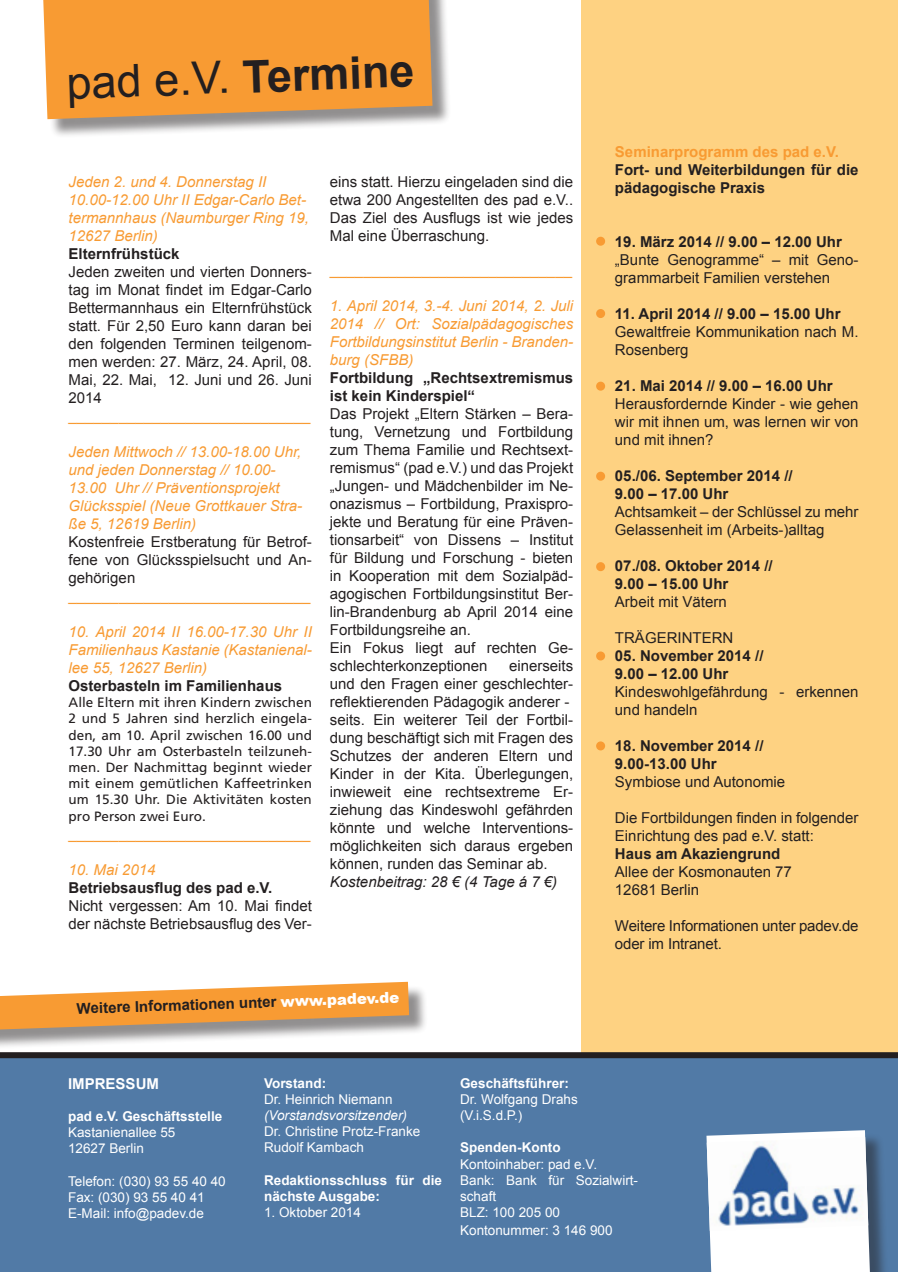
<style>
.page{position:relative;width:898px;height:1272px;background:#fff}
.page>*{position:absolute;margin:0;border:0;box-sizing:border-box;transform-origin:0 0}
.t1{font:45px "Arial";color:#231f20}
.t2{font:15px/18px "Arial";color:#231f20}
.t3{font:italic 15px/18px "Arial";color:#f89b33}
.t4{font:700 15px/18px "Arial";color:#231f20}
.t5{font:15px "Arial";color:#f89b33}
.t6{font:italic 15px "Arial";color:#231f20}
.t7{font:700 15px "Arial";color:#f89b33}
.t8{font:700 15px "Arial";color:#fff}
.t9{font:13.5px/16.2px "Arial";color:#fff}
.t10{font:13.5px/16.2px "Frutiger";color:#231f20;text-align:justify}
.t11{font:700 13.5px/16.2px "Arial";color:#fff}
.t12{font:italic 13.5px "Arial";color:#fff}
.s1{font-weight:700}
.s2{font-weight:900;color:#fff}
</style>
<div class="page">
<div style="left:581px;top:0;width:316px;height:1069px;background:#fed282"></div>
<div style="left:44px;top:0;width:407px;height:138px;background:#231f20;opacity:.5"></div>
<div style="left:43px;top:0;width:389px;height:119px;background:#f89b33"></div>
<div style="left:0;top:1052px;width:897px;height:219px;background:#517aa6"></div>
<div style="left:709px;top:1132px;width:182px;height:139px;background:#231f20;opacity:.5"></div>
<svg style="left:706px;top:1130px;width:163px;height:141px"></svg>
<img style="left:706px;top:1137px;width:161px;height:93px">
<div style="left:0;top:984px;width:427px;height:65px;background:#231f20;opacity:.5"></div>
<svg style="left:0;top:981px;width:409px;height:48px"></svg>
<div style="left:596px;top:237px;width:9px;height:9px;background:#f89b33;border-radius:50%"></div>
<div style="left:596px;top:309px;width:9px;height:9px;background:#f89b33;border-radius:50%"></div>
<div style="left:596px;top:381px;width:9px;height:9px;background:#f89b33;border-radius:50%"></div>
<div style="left:596px;top:471px;width:9px;height:9px;background:#f89b33;border-radius:50%"></div>
<div style="left:596px;top:562px;width:9px;height:9px;background:#f89b33;border-radius:50%"></div>
<div style="left:596px;top:651px;width:9px;height:9px;background:#f89b33;border-radius:50%"></div>
<div style="left:596px;top:741px;width:9px;height:9px;background:#f89b33;border-radius:50%"></div>
<h1 class="t1" style="left:65px;top:53px;width:349px;rotate:-2deg">pad e.V. <span class="s1">Termine</span></h1>
<p class="t3" style="left:69px;top:173px;width:242px">Jeden 2. und 4. Donnerstag II<br>10.00-12.00 Uhr II Edgar-Carlo Bet&shy;termannhaus (Naumburger Ring 19,<br>12627 Berlin)</p>
<p class="t4" style="left:69px;top:245px;width:112px">Elternfrühstück</p>
<p class="t2" style="left:69px;top:263px;width:245px;text-align:justify">Jeden zweiten und vierten Donners&shy;tag im Monat findet im Edgar-Carlo Bettermannhaus ein Elternfrühstück statt. Für 2,50 Euro kann daran bei den folgenden Terminen teilgenom&shy;men werden: 27. März, 24. April, 08.<br>Mai, 22. Mai, 12. Juni und 26. Juni 2014</p>
<p class="t5" style="left:69px;top:406px;width:243px">_____________________________</p>
<p class="t3" style="left:69px;top:443px;width:235px">Jeden Mittwoch // 13.00-18.00 Uhr, und jeden Donnerstag // 10.00-<br>13.00 Uhr // Präventionsprojekt<br>Glücksspiel (Neue Grottkauer Stra&shy;ße 5, 12619 Berlin)</p>
<p class="t2" style="left:69px;top:533px;width:245px;text-align:justify">Kostenfreie Erstberatung für Betrof&shy;fene von Glücksspielsucht und An&shy;gehörigen</p>
<p class="t5" style="left:69px;top:586px;width:243px">_____________________________</p>
<p class="t3" style="left:69px;top:623px;width:245px;text-align:justify">10. April 2014 II 16.00-17.30 Uhr II Familienhaus Kastanie (Kastanienal&shy;lee 55, 12627 Berlin)</p>
<p class="t4" style="left:69px;top:677px;width:215px">Osterbasteln im Familienhaus</p>
<p class="t10" style="left:69px;top:694px;width:245px">Alle Eltern mit ihren Kindern zwischen 2 und 5 Jahren sind herzlich eingela&shy;den, am 10. April zwischen 16.00 und 17.30 Uhr am Osterbasteln teilzuneh&shy;men. Der Nachmittag beginnt wieder mit einem gemütlichen Kaffeetrinken um 15.30 Uhr. Die Aktivitäten kosten pro Person zwei Euro.</p>
<p class="t5" style="left:69px;top:823px;width:243px">_____________________________</p>
<p class="t3" style="left:69px;top:860px;width:88px">10. Mai 2014</p>
<p class="t4" style="left:69px;top:878px;width:205px">Betriebsausflug des pad e.V.</p>
<p class="t2" style="left:69px;top:896px;width:245px">Nicht vergessen: Am 10. Mai findet der nächste Betriebsausflug des Ver-</p>
<p class="t2" style="left:330px;top:173px;width:245px;text-align:justify">eins statt. Hierzu eingeladen sind die etwa 200 Angestellten des pad e.V..<br>Das Ziel des Ausflugs ist wie jedes Mal eine Überraschung.</p>
<p class="t5" style="left:330px;top:260px;width:243px">_____________________________</p>
<p class="t3" style="left:330px;top:297px;width:245px;text-align:justify">1. April 2014, 3.-4. Juni 2014, 2. Juli 2014 // Ort: Sozialpädagogisches Fortbildungsinstitut Berlin - Branden&shy;burg (SFBB)</p>
<p class="t4" style="left:330px;top:369px;width:245px">Fortbildung „Rechtsextremismus ist kein Kinderspiel“</p>
<p class="t2" style="left:330px;top:405px;width:245px">Das Projekt „Eltern Stärken – Bera&shy;tung, Vernetzung und Fortbildung zum Thema Familie und Rechtsext&shy;remismus“ (pad e.V.) und das Projekt „Jungen- und Mädchenbilder im Ne&shy;onazismus – Fortbildung, Praxispro&shy;jekte und Beratung für eine Präven&shy;tionsarbeit“ von Dissens – Institut für Bildung und Forschung - bieten in Kooperation mit dem Sozialpäd&shy;agogischen Fortbildungsinstitut Ber&shy;lin-Brandenburg ab April 2014 eine Fortbildungsreihe an.<br>Ein Fokus liegt auf rechten Ge&shy;schlechterkonzeptionen</p>
<p class="t2" style="left:330px;top:657px;width:245px;text-indent:179px">einerseits und den Fragen einer geschlechter&shy;reflektierenden Pädagogik anderer - seits. Ein weiterer Teil der Fortbil&shy;dung beschäftigt sich mit Fragen des<br>Schutzes der anderen Eltern und<br>Kinder in der Kita. Überlegungen, inwieweit eine rechtsextreme Er&shy;ziehung das Kindeswohl gefährden könnte und welche Interventions&shy;möglichkeiten sich daraus ergeben können, runden das Seminar ab.</p>
<p class="t6" style="left:330px;top:872px;width:229px">Kostenbeitrag: 28 € (4 Tage á 7 €)</p>
<p class="t4" style="left:76px;top:1000px;width:324px;rotate:-2deg">Weitere Informationen unter <span class="s2">www.padev.de</span></p>
<p class="t7" style="left:614px;top:142px;width:225px">Seminarprogramm des pad e.V.</p>
<p class="t4" style="left:614px;top:161px;width:245px">Fort- und Weiterbildungen für die pädagogische Praxis</p>
<p class="t4" style="left:614px;top:233px;width:228px">19. März 2014 // 9.00 – 12.00 Uhr</p>
<p class="t2" style="left:614px;top:251px;width:245px">„Bunte Genogramme“ – mit Geno&shy;grammarbeit Familien verstehen</p>
<p class="t4" style="left:614px;top:305px;width:227px">11. April 2014 // 9.00 – 15.00 Uhr</p>
<p class="t2" style="left:614px;top:323px;width:245px">Gewaltfreie Kommunikation nach M.<br>Rosenberg</p>
<p class="t4" style="left:614px;top:377px;width:219px">21. Mai 2014 // 9.00 – 16.00 Uhr</p>
<p class="t2" style="left:614px;top:395px;width:245px;text-align:justify">Herausfordernde Kinder - wie gehen wir mit ihnen um, was lernen wir von und mit ihnen?</p>
<p class="t4" style="left:614px;top:467px;width:179px">05./06. September 2014 //<br>9.00 – 17.00 Uhr</p>
<p class="t2" style="left:614px;top:503px;width:245px">Achtsamkeit – der Schlüssel zu mehr<br>Gelassenheit im (Arbeits-)alltag</p>
<p class="t4" style="left:614px;top:557px;width:159px">07./08. Oktober 2014 //<br>9.00 – 15.00 Uhr</p>
<p class="t2" style="left:614px;top:593px;width:113px">Arbeit mit Vätern</p>
<p class="t2" style="left:614px;top:629px;width:120px">TRÄGERINTERN</p>
<p class="t4" style="left:614px;top:647px;width:150px">05. November 2014 //<br>9.00 – 12.00 Uhr</p>
<p class="t2" style="left:614px;top:683px;width:245px">Kindeswohlgefährdung - erkennen und handeln</p>
<p class="t4" style="left:614px;top:737px;width:150px">18. November 2014 //<br>9.00-13.00 Uhr</p>
<p class="t2" style="left:614px;top:773px;width:172px">Symbiose und Autonomie</p>
<p class="t2" style="left:614px;top:809px;width:245px">Die Fortbildungen finden in folgender<br>Einrichtung des pad e.V. statt:</p>
<p class="t4" style="left:614px;top:845px;width:167px">Haus am Akaziengrund</p>
<p class="t2" style="left:614px;top:863px;width:178px">Allee der Kosmonauten 77<br>12681 Berlin</p>
<p class="t2" style="left:614px;top:917px;width:245px">Weitere Informationen unter padev.de oder im Intranet.</p>
<p class="t8" style="left:68px;top:1073px;width:16px">Impress</p>
<p class="t8" style="left:136px;top:1073px;width:23px">um</p>
<p class="t11" style="left:68px;top:1108px;width:156px">pad e.V. Geschäftsstelle</p>
<p class="t9" style="left:68px;top:1124px;width:109px">Kastanienallee 55<br>12627 Berlin</p>
<p class="t9" style="left:68px;top:1173px;width:159px">Telefon: (030) 93 55 40 40<br>Fax: (030) 93 55 40 41<br>E-Mail: info@padev.de</p>
<p class="t11" style="left:264px;top:1075px;width:64px">Vorstand:</p>
<p class="t9" style="left:264px;top:1090px;width:130px">Dr. Heinrich Niemann</p>
<p class="t12" style="left:264px;top:1106px;width:144px">(Vorstandsvorsitzender)</p>
<p class="t9" style="left:264px;top:1123px;width:158px">Dr. Christine Protz-Franke<br>Rudolf Kambach</p>
<p class="t11" style="left:264px;top:1172px;width:179px">Redaktionsschluss für die nächste Ausgabe:</p>
<p class="t9" style="left:264px;top:1204px;width:98px">1. Oktober 2014</p>
<p class="t11" style="left:460px;top:1075px;width:110px">Geschäftsführer:</p>
<p class="t9" style="left:460px;top:1090px;width:119px">Dr. Wolfgang Drahs (V.i.S.d.P.)</p>
<p class="t11" style="left:460px;top:1139px;width:102px">Spenden-Konto</p>
<p class="t9" style="left:460px;top:1155px;width:179px">Kontoinhaber: pad e.V.<br>Bank: Bank für Sozialwirt&shy;schaft<br>BLZ: 100 205 00</p>
<p class="t9" style="left:460px;top:1222px;width:154px">Kontonummer: 3 146 900</p>
</div>
